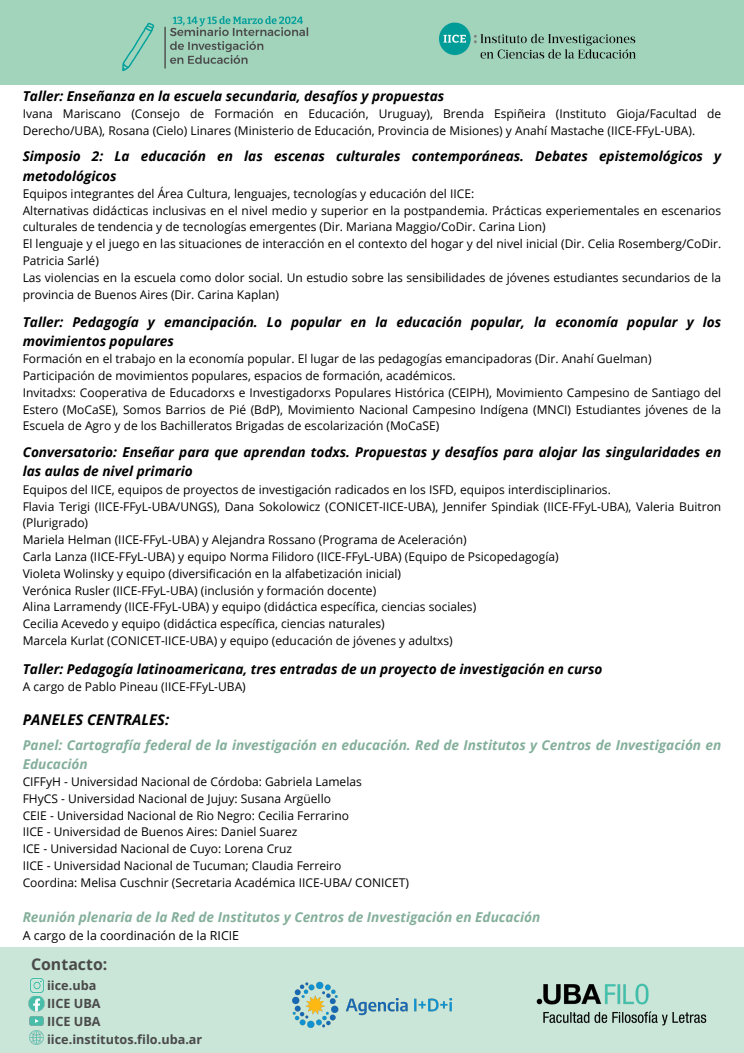
<style>
.page{position:relative;width:744px;height:1053px;background:#fff}
.page>*{position:absolute;margin:0;border:0;box-sizing:border-box;transform-origin:0 0}
.t1{font:700 15.92px "Open Sans";color:#4a4a4a}
.t2{font:italic 700 14.8px "Open Sans";color:#000}
.t3{font:italic 700 13.6px/19px "Open Sans";color:#000}
.t4{font:italic 700 13.6px/19px "Open Sans";color:#84af9b}
.t5{font:700 12.68px "Open Sans";color:#4a4a4a}
.t6{font:12.4px "Open Sans";color:#000}
.t7{font:12px/16.8px "Open Sans";color:#000}
</style>
<div class="page">
<div style="left:0;top:0;width:744px;height:84px;background:#a2d4bc"></div>
<img style="left:99px;top:16px;width:232px;height:69px">
<img style="left:439px;top:22px;width:197px;height:37px">
<div style="left:0;top:947px;width:744px;height:105px;background:#c9e6d8"></div>
<img style="left:30px;top:978px;width:14px;height:14px">
<img style="left:29px;top:996px;width:15px;height:15px">
<img style="left:30px;top:1030px;width:13px;height:14px">
<svg style="left:30px;top:1016px;width:13px;height:9px"></svg>
<img style="left:292px;top:981px;width:161px;height:47px">
<img style="left:536px;top:983px;width:171px;height:43px">
<p class="t3" style="left:23px;top:86px;width:423px">Taller: Enseñanza en la escuela secundaria, desafíos y propuestas</p>
<p class="t7" style="left:23px;top:105px;width:700px">Ivana Mariscano (Consejo de Formación en Educación, Uruguay), Brenda Espiñeira (Instituto Gioja/Facultad de<br>Derecho/UBA), Rosana (Cielo) Linares (Ministerio de Educación, Provincia de Misiones) y Anahí Mastache (IICE-FFyL-UBA).</p>
<p class="t3" style="left:23px;top:147px;width:700px">Simposio 2: La educación en las escenas culturales contemporáneas. Debates epistemológicos y metodológicos</p>
<p class="t7" style="left:23px;top:185px;width:453px">Equipos integrantes del Área Cultura, lenguajes, tecnologías y educación del IICE:</p>
<p class="t7" style="left:23px;top:201px;width:700px">Alternativas didácticas inclusivas en el nivel medio y superior en la postpandemia. Prácticas experiementales en escenarios culturales de tendencia y de tecnologías emergentes (Dir. Mariana Maggio/CoDir. Carina Lion)</p>
<p class="t7" style="left:23px;top:235px;width:700px">El lenguaje y el juego en las situaciones de interacción en el contexto del hogar y del nivel inicial (Dir. Celia Rosemberg/CoDir.<br>Patricia Sarlé)</p>
<p class="t7" style="left:23px;top:269px;width:700px">Las violencias en la escuela como dolor social. Un estudio sobre las sensibilidades de jóvenes estudiantes secundarios de la provincia de Buenos Aires (Dir. Carina Kaplan)</p>
<p class="t3" style="left:23px;top:312px;width:700px">Taller: Pedagogía y emancipación. Lo popular en la educación popular, la economía popular y los movimientos populares</p>
<p class="t7" style="left:23px;top:350px;width:630px">Formación en el trabajo en la economía popular. El lugar de las pedagogías emancipadoras (Dir. Anahí Guelman)</p>
<p class="t7" style="left:23px;top:367px;width:434px">Participación de movimientos populares, espacios de formación, académicos.</p>
<p class="t7" style="left:23px;top:384px;width:700px;text-align:justify">Invitadxs: Cooperativa de Educadorxs e Investigadorxs Populares Histórica (CEIPH), Movimiento Campesino de Santiago del Estero (MoCaSE), Somos Barrios de Pié (BdP), Movimiento Nacional Campesino Indígena (MNCI) Estudiantes jóvenes de la Escuela de Agro y de los Bachilleratos Brigadas de escolarización (MoCaSE)</p>
<p class="t3" style="left:23px;top:442px;width:700px">Conversatorio: Enseñar para que aprendan todxs. Propuestas y desafíos para alojar las singularidades en las aulas de nivel primario</p>
<p class="t7" style="left:23px;top:480px;width:590px">Equipos del IICE, equipos de proyectos de investigación radicados en los ISFD, equipos interdisciplinarios.</p>
<p class="t7" style="left:23px;top:497px;width:700px">Flavia Terigi (IICE-FFyL-UBA/UNGS), Dana Sokolowicz (CONICET-IICE-UBA), Jennifer Spindiak (IICE-FFyL-UBA), Valeria Buitron (Plurigrado)</p>
<p class="t7" style="left:23px;top:531px;width:445px">Mariela Helman (IICE-FFyL-UBA) y Alejandra Rossano (Programa de Aceleración)</p>
<p class="t7" style="left:23px;top:548px;width:538px">Carla Lanza (IICE-FFyL-UBA) y equipo Norma Filidoro (IICE-FFyL-UBA) (Equipo de Psicopedagogía)</p>
<p class="t7" style="left:23px;top:564px;width:380px">Violeta Wolinsky y equipo (diversificación en la alfabetización inicial)</p>
<p class="t7" style="left:23px;top:581px;width:355px">Verónica Rusler (IICE-FFyL-UBA) (inclusión y formación docente)</p>
<p class="t7" style="left:23px;top:598px;width:455px">Alina Larramendy (IICE-FFyL-UBA) y equipo (didáctica específica, ciencias sociales)</p>
<p class="t7" style="left:23px;top:615px;width:363px">Cecilia Acevedo y equipo (didáctica específica, ciencias naturales)</p>
<p class="t7" style="left:23px;top:632px;width:432px">Marcela Kurlat (CONICET-IICE-UBA) y equipo (educación de jóvenes y adultxs)</p>
<p class="t3" style="left:23px;top:659px;width:581px">Taller: Pedagogía latinoamericana, tres entradas de un proyecto de investigación en curso</p>
<p class="t7" style="left:23px;top:678px;width:225px">A cargo de Pablo Pineau (IICE-FFyL-UBA)</p>
<p class="t2" style="left:23px;top:708px;width:148px">PANELES CENTRALES:</p>
<p class="t4" style="left:23px;top:735px;width:700px">Panel: Cartografía federal de la investigación en educación. Red de Institutos y Centros de Investigación en<br>Educación</p>
<p class="t7" style="left:23px;top:773px;width:341px">CIFFyH - Universidad Nacional de Córdoba: Gabriela Lamelas</p>
<p class="t7" style="left:23px;top:789px;width:310px">FHyCS - Universidad Nacional de Jujuy: Susana Argüello</p>
<p class="t7" style="left:23px;top:806px;width:328px">CEIE - Universidad Nacional de Rio Negro: Cecilia Ferrarino</p>
<p class="t7" style="left:23px;top:823px;width:276px">IICE - Universidad de Buenos Aires: Daniel Suarez</p>
<p class="t7" style="left:23px;top:840px;width:271px">ICE - Universidad Nacional de Cuyo: Lorena Cruz</p>
<p class="t7" style="left:23px;top:857px;width:320px">IICE - Universidad Nacional de Tucuman; Claudia Ferreiro</p>
<p class="t7" style="left:23px;top:873px;width:388px">Coordina: Melisa Cuschnir (Secretaria Académica IICE-UBA/ CONICET)</p>
<p class="t4" style="left:23px;top:907px;width:519px">Reunión plenaria de la Red de Institutos y Centros de Investigación en Educación</p>
<p class="t6" style="left:23px;top:926px;width:218px">A cargo de la coordinación de la RICIE</p>
<p class="t1" style="left:31px;top:952px;width:78px">Contacto:</p>
<p class="t5" style="left:47px;top:976px;width:51px">iice.uba</p>
<p class="t5" style="left:47px;top:994px;width:55px">IICE UBA</p>
<p class="t5" style="left:47px;top:1012px;width:55px">IICE UBA</p>
<p class="t5" style="left:47px;top:1029px;width:157px">iice.institutos.filo.uba.ar</p>
</div>
